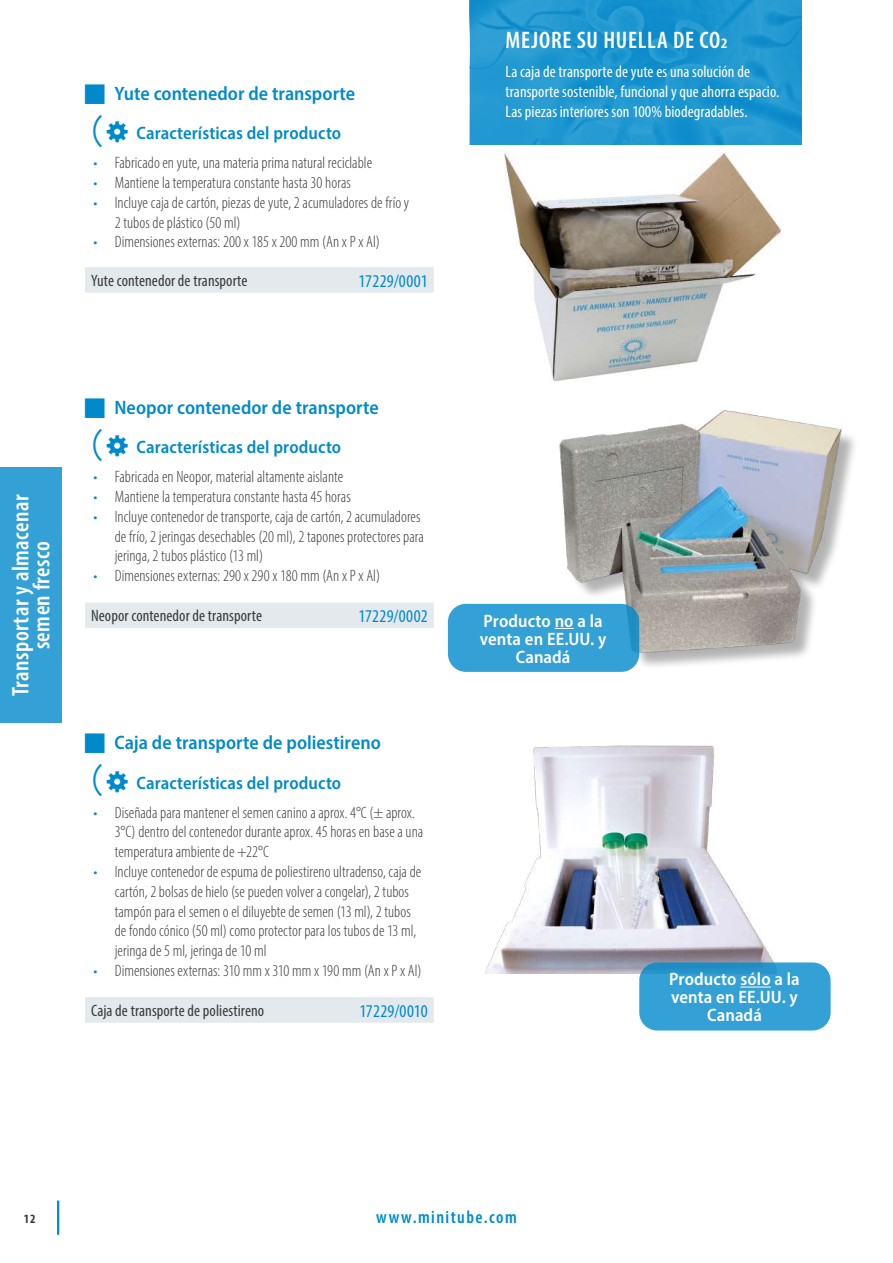
<style>
.page{position:relative;width:893px;height:1263px;background:#fff}
.page>*{position:absolute;margin:0;border:0;box-sizing:border-box;transform-origin:0 0}
.t1{font:600 condensed 24px/21px "Myriad Pro";letter-spacing:.02em;color:#fff;text-align:center}
.t2{font:600 semi-condensed 19.5px "Myriad Pro";color:#008acb}
.t3{font:600 semi-condensed 18px "Myriad Pro";letter-spacing:.005em;color:#008acb}
.t4{font:600 semi-condensed 18px/18px "Myriad Pro";letter-spacing:.005em;color:#fff;text-align:center}
.t5{font:condensed 18px "Myriad Pro";letter-spacing:.015em;color:#008acb}
.t6{font:600 condensed 18px "Myriad Pro";letter-spacing:.08em;color:#008acb}
.t7{font:300 condensed 16.5px/19.8px "Myriad Pro";color:#3b3b3a}
.t8{font:condensed 16.5px/19.8px "Myriad Pro";letter-spacing:.005em;color:#fff}
.t9{font:condensed 16.5px "Myriad Pro";letter-spacing:.005em;color:#3b3b3a}
.t10{font:700 condensed 12.75px "Myriad Pro";color:#3b3b3a}
.s1{font-family:"MS Gothic";font-weight:400;font-stretch:normal;font-size:36px}
.s2{color:#008acb}
</style>
<div class="page">
<hr style="left:57px;top:1200px;width:2px;height:35px;background:#008acb">
<div style="left:0;top:468px;width:62px;height:255px;background:#33a1d5"></div>
<svg style="left:85px;top:267px;width:349px;height:756px"></svg>
<svg style="left:85px;top:293px;width:349px;height:441px"></svg>
<svg style="left:470px;top:0;width:331px;height:145px;background:#1f96d0"></svg>
<img style="left:504px;top:152px;width:277px;height:230px">
<img style="left:485px;top:745px;width:289px;height:228px">
<div style="left:563px;top:413px;width:295px;height:257px;background:#000;opacity:.3"></div>
<img style="left:560px;top:410px;width:287px;height:243px">
<svg style="left:639px;top:962px;width:192px;height:68px;background:#329fd3"></svg>
<hr style="left:740px;top:986px;width:31px;height:1px;background:#fff">
<div style="left:448px;top:604px;width:191px;height:68px;background:#33a1d5;border-radius:18px"></div>
<svg style="left:555px;top:628px;width:19px;height:1px"></svg>
<svg style="left:85px;top:398px;width:20px;height:20px"></svg>
<svg style="left:107px;top:435px;width:21px;height:22px"></svg>
<svg style="left:85px;top:733px;width:20px;height:20px"></svg>
<svg style="left:107px;top:771px;width:21px;height:21px"></svg>
<p class="t2" style="left:114px;top:81px;width:242px">Yute contenedor de transporte</p>
<p class="t3" style="left:85px;top:122px;width:258px"><span class="s1">(</span> Características del producto</p>
<p class="t7" style="left:94px;top:153px;width:280px"><span class="s2">•</span> Fabricado en yute, una materia prima natural reciclable</p>
<p class="t7" style="left:94px;top:173px;width:259px"><span class="s2">•</span> Mantiene la temperatura constante hasta 30 horas</p>
<p class="t7" style="left:115px;top:192px;width:296px;text-indent:-21px"><span class="s2">•</span> Incluye caja de cartón, piezas de yute, 2 acumuladores de frío y<br>2 tubos de plástico (50 ml)</p>
<p class="t7" style="left:94px;top:232px;width:288px"><span class="s2">•</span> Dimensiones externas: 200 x 185 x 200 mm (An x P x Al)</p>
<p class="t9" style="left:91px;top:270px;width:158px">Yute contenedor de transporte</p>
<p class="t5" style="left:359px;top:270px;width:71px">17229/0001</p>
<h1 class="t1" style="left:10px;top:696px;width:203px;rotate:-90deg">Transportar y almacenar semen fresco</h1>
<p class="t2" style="left:114px;top:395px;width:266px">Neopor contenedor de transporte</p>
<p class="t3" style="left:85px;top:436px;width:258px"><span class="s1">(</span> Características del producto</p>
<p class="t7" style="left:94px;top:467px;width:251px"><span class="s2">•</span> Fabricada en Neopor, material altamente aislante</p>
<p class="t7" style="left:94px;top:487px;width:259px"><span class="s2">•</span> Mantiene la temperatura constante hasta 45 horas</p>
<p class="t7" style="left:115px;top:506px;width:311px;text-indent:-21px"><span class="s2">•</span> Incluye contenedor de transporte, caja de cartón, 2 acumuladores de frío, 2 jeringas desechables (20 ml), 2 tapones protectores para jeringa, 2 tubos plástico (13 ml)</p>
<p class="t7" style="left:94px;top:566px;width:288px"><span class="s2">•</span> Dimensiones externas: 290 x 290 x 180 mm (An x P x Al)</p>
<p class="t9" style="left:91px;top:605px;width:172px">Neopor contenedor de transporte</p>
<p class="t5" style="left:359px;top:605px;width:71px">17229/0002</p>
<p class="t2" style="left:114px;top:730px;width:268px">Caja de transporte de poliestireno</p>
<p class="t3" style="left:85px;top:771px;width:258px"><span class="s1">(</span> Características del producto</p>
<p class="t7" style="left:115px;top:802px;width:310px;text-indent:-21px"><span class="s2">•</span> Diseñada para mantener el semen canino a aprox. 4°C (± aprox.<br>3°C) dentro del contenedor durante aprox. 45 horas en base a una temperatura ambiente de +22°C</p>
<p class="t7" style="left:115px;top:861px;width:308px;text-indent:-21px"><span class="s2">•</span> Incluye contenedor de espuma de poliestireno ultradenso, caja de cartón, 2 bolsas de hielo (se pueden volver a congelar), 2 tubos tampón para el semen o el diluyebte de semen (13 ml), 2 tubos de fondo cónico (50 ml) como protector para los tubos de 13 ml, jeringa de 5 ml, jeringa de 10 ml</p>
<p class="t7" style="left:94px;top:960px;width:330px"><span class="s2">•</span> Dimensiones externas: 310 mm x 310 mm x 190 mm (An x P x Al)</p>
<p class="t9" style="left:91px;top:1000px;width:175px">Caja de transporte de poliestireno</p>
<p class="t5" style="left:359px;top:1000px;width:70px">17229/0010</p>
<h1 class="t1" style="left:506px;top:29px;width:223px">MEJORE SU HUELLA DE CO2</h1>
<p class="t8" style="left:505px;top:61px;width:276px">La caja de transporte de yute es una solución de transporte sostenible, funcional y que ahorra espacio.<br>Las piezas interiores son 100% biodegradables.</p>
<p class="t4" style="left:480px;top:611px;width:128px">Producto no a la venta en EE.UU. y<br>Canadá</p>
<p class="t4" style="left:669px;top:970px;width:132px">Producto sólo a la venta en EE.UU. y<br>Canadá</p>
<p class="t10" style="left:24px;top:1211px;width:13px">12</p>
<p class="t6" style="left:376px;top:1206px;width:142px">www.minitube.com</p>
</div>
